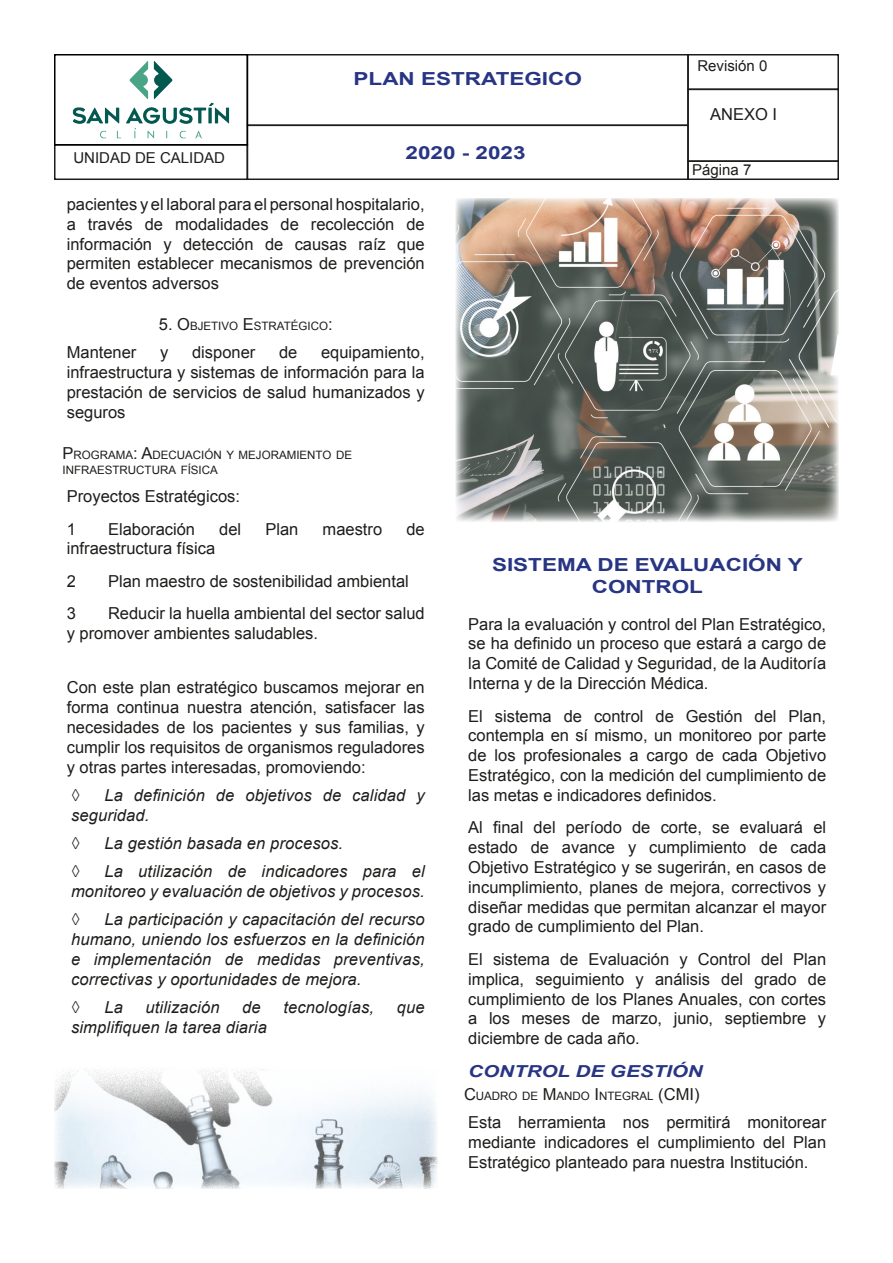
<style>
.page{position:relative;width:893px;height:1263px;background:#fff}
.page>*{position:absolute;margin:0;border:0;box-sizing:border-box;transform-origin:0 0}
.TITULO{font:700 18px/21.6px "Arial";color:#283583;text-align:center;scale:1.25 1}
.TEXTO{font:16.5px/19.8px "Arial";color:#1d1d1b;text-align:justify}
.t1{font:italic 16.5px/19.8px "Arial";letter-spacing:.01em;color:#1d1d1b}
.subtitulo{font:italic 700 16.5px "Arial";color:#283583;scale:1.25 1}
.texto_negro_listado{font:16.5px "Arial";color:#1d1d1b}
.t2{font:15px "Arial";color:#1d1d1b}
.texto_negro_listado-2{font:11.55px/15px "Arial";color:#1d1d1b}
.s1{font-size:16.5px}
</style>
<div class="page">
<img style="left:54px;top:1069px;width:383px;height:119px">
<img style="left:455px;top:198px;width:384px;height:324px">
<div style="left:247px;top:54px;width:442px;height:72px;border:2px solid #1d1d1b"></div>
<div style="left:247px;top:125px;width:442px;height:55px;border:2px solid #1d1d1b"></div>
<div style="left:54px;top:144px;width:194px;height:36px;border:2px solid #1d1d1b"></div>
<div style="left:687px;top:54px;width:152px;height:36px;border:2px solid #1d1d1b"></div>
<div style="left:687px;top:160px;width:152px;height:20px;border:2px solid #1d1d1b"></div>
<div style="left:687px;top:89px;width:152px;height:73px;border:2px solid #1d1d1b"></div>
<img style="left:72px;top:61px;width:158px;height:77px">
<div style="left:54px;top:54px;width:194px;height:92px;border:2px solid #000"></div>
<p class="TITULO" style="left:354px;top:69px;width:184px">PLAN ESTRATEGICO</p>
<p class="t2" style="left:697px;top:56px;width:72px">Revisión 0</p>
<p class="TEXTO" style="left:710px;top:104px;width:68px">ANEXO I</p>
<p class="TITULO" style="left:406px;top:142px;width:98px">2020 - 2023</p>
<p class="TEXTO" style="left:67px;top:194px;width:359px">pacientes y el laboral para el personal hospitalario, a través de modalidades de recolección de información y detección de causas raíz que permiten establecer mecanismos de prevención de eventos adversos</p>
<p class="texto_negro_listado-2" style="left:159px;top:319px;width:175px"><span class="s1">5. O</span>BJETIVO <span class="s1">E</span>STRATÉGICO<span class="s1">:</span></p>
<p class="TEXTO" style="left:67px;top:343px;width:71px">Mantener</p>
<p class="TEXTO" style="left:160px;top:343px;width:10px">y</p>
<p class="TEXTO" style="left:192px;top:343px;width:65px">disponer</p>
<p class="TEXTO" style="left:279px;top:343px;width:20px">de</p>
<p class="t2" style="left:73px;top:148px;width:153px">UNIDAD DE CALIDAD</p>
<p class="t2" style="left:692px;top:160px;width:61px">Página 7</p>
<p class="TEXTO" style="left:67px;top:343px;width:359px;text-indent:254px">equipamiento, infraestructura y sistemas de información para la prestación de servicios de salud humanizados y seguros</p>
<p class="texto_negro_listado-2" style="left:63px;top:447px;width:291px"><span class="s1">P</span>ROGRAMA<span class="s1">: A</span>DECUACIÓN Y MEJORAMIENTO DE<br>INFRAESTRUCTURA FÍSICA</p>
<p class="TEXTO" style="left:67px;top:486px;width:175px">Proyectos Estratégicos:</p>
<p class="TEXTO" style="left:67px;top:519px;width:11px">1</p>
<p class="TEXTO" style="left:108px;top:519px;width:89px">Elaboración</p>
<p class="TEXTO" style="left:219px;top:519px;width:24px">del</p>
<p class="TEXTO" style="left:265px;top:519px;width:35px">Plan</p>
<p class="TEXTO" style="left:323px;top:519px;width:61px">maestro</p>
<p class="TEXTO" style="left:406px;top:519px;width:20px">de</p>
<p class="TEXTO" style="left:67px;top:539px;width:150px">infraestructura física</p>
<p class="TEXTO" style="left:67px;top:571px;width:11px">2</p>
<p class="TEXTO" style="left:108px;top:571px;width:302px">Plan maestro de sostenibilidad ambiental</p>
<p class="TEXTO" style="left:67px;top:604px;width:11px">3</p>
<p class="TITULO" style="left:492px;top:555px;width:250px">SISTEMA DE EVALUACIÓN Y<br>CONTROL</p>
<p class="TEXTO" style="left:468px;top:614px;width:359px">Para la evaluación y control del Plan Estratégico, se ha definido un proceso que estará a cargo de la Comité de Calidad y Seguridad, de la Auditoría Interna y de la Dirección Médica.</p>
<p class="TEXTO" style="left:468px;top:706px;width:359px">El sistema de control de Gestión del Plan, contempla en sí mismo, un monitoreo por parte de los profesionales a cargo de cada Objetivo Estratégico, con la medición del cumplimiento de las metas e indicadores definidos.</p>
<p class="TEXTO" style="left:468px;top:818px;width:359px">Al final del período de corte, se evaluará el estado de avance y cumplimiento de cada Objetivo Estratégico y se sugerirán, en casos de incumplimiento, planes de mejora, correctivos y diseñar medidas que permitan alcanzar el mayor grado de cumplimiento del Plan.</p>
<p class="TEXTO" style="left:468px;top:949px;width:359px">El sistema de Evaluación y Control del Plan implica, seguimiento y análisis del grado de cumplimiento de los Planes Anuales, con cortes a los meses de marzo, junio, septiembre y diciembre de cada año.</p>
<p class="subtitulo" style="left:468px;top:1060px;width:189px">CONTROL DE GESTIÓN</p>
<p class="texto_negro_listado-2" style="left:464px;top:1089px;width:211px"><span class="s1">C</span>UADRO DE <span class="s1">M</span>ANDO <span class="s1">I</span> NTEGRAL <span class="s1">(CMI</span></p>
<p class="texto_negro_listado" style="left:694px;top:1083px;width:7px">)</p>
<p class="TEXTO" style="left:468px;top:1113px;width:359px">Esta herramienta nos permitirá monitorear mediante indicadores el cumplimiento del Plan Estratégico planteado para nuestra Institución.</p>
<p class="TEXTO" style="left:67px;top:604px;width:359px;text-indent:41px">Reducir la huella ambiental del sector salud y promover ambientes saludables.</p>
<p class="TEXTO" style="left:67px;top:678px;width:359px">Con este plan estratégico buscamos mejorar en forma continua nuestra atención, satisfacer las necesidades de los pacientes y sus familias, y cumplir los requisitos de organismos reguladores y otras partes interesadas, promoviendo:</p>
<p class="t1" style="left:71px;top:785px;width:10px">◊</p>
<p class="t1" style="left:71px;top:785px;width:355px;text-indent:33px">La definición de objetivos de calidad y seguridad.</p>
<p class="t1" style="left:71px;top:834px;width:10px">◊</p>
<p class="t1" style="left:104px;top:834px;width:240px">La gestión basada en procesos.</p>
<p class="t1" style="left:71px;top:862px;width:10px">◊</p>
<p class="t1" style="left:71px;top:862px;width:355px;text-align:right">La utilización de indicadores para el monitoreo y evaluación de objetivos y procesos.</p>
<p class="t1" style="left:71px;top:910px;width:10px">◊</p>
<p class="t1" style="left:71px;top:910px;width:355px;text-align:justify;text-indent:33px">La participación y capacitación del recurso humano, uniendo los esfuerzos en la definición e implementación de medidas preventivas, correctivas y oportunidades de mejora.</p>
<p class="t1" style="left:71px;top:998px;width:10px">◊</p>
<p class="t1" style="left:104px;top:998px;width:20px">La</p>
<p class="t1" style="left:146px;top:998px;width:76px">utilización</p>
<p class="t1" style="left:242px;top:998px;width:20px">de</p>
<p class="t1" style="left:283px;top:998px;width:92px">tecnologías,</p>
<p class="t1" style="left:397px;top:998px;width:29px">que</p>
<p class="t1" style="left:71px;top:1017px;width:197px">simplifiquen la tarea diaria</p>
</div>
